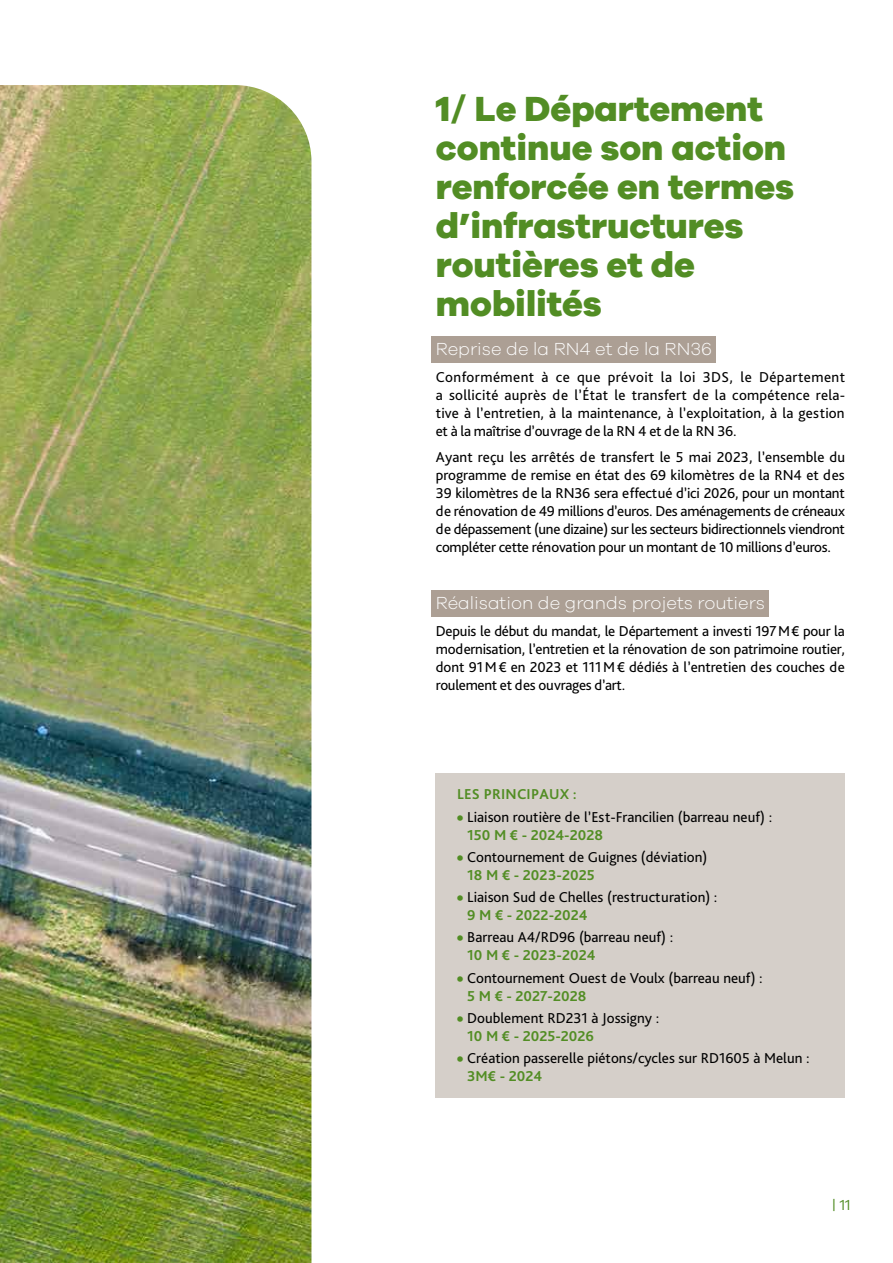
<style>
.page{position:relative;width:893px;height:1263px;background:#fff}
.page>*{position:absolute;margin:0;border:0;box-sizing:border-box;transform-origin:0 0}
.t1{font:800 36px/39px "Galano Grotesque";color:#528d24}
.t2{font:300 18px "Galano Grotesque";color:#fff}
.t3{font:15px/18px "Bliss Pro";color:#000}
.t4{font:700 15px "Bliss Pro";letter-spacing:.015em;color:#528d24}
.t5{font:15px "Galano Grotesque Alt";color:#528d24}
.s1{font-family:"Galano Grotesque";font-weight:800;color:#528d24}
.s2{font-weight:700;color:#528d24}
</style>
<div class="page">
<img style="left:0;top:85px;width:311px;height:1178px">
<img style="left:0;top:394px;width:96px;height:869px">
<div style="left:436px;top:774px;width:409px;height:324px;background:#d5cfc9"></div>
<div style="left:432px;top:336px;width:284px;height:27px;background:#ac9f94"></div>
<div style="left:432px;top:590px;width:337px;height:26px;background:#ac9f94"></div>
<h1 class="t1" style="left:436px;top:88px;width:360px">1/ Le Département continue son action renforcée en termes d’infrastructures routières et de mobilités</h1>
<p class="t2" style="left:436px;top:338px;width:278px">Reprise de la RN4 et de la RN36</p>
<p class="t3" style="left:436px;top:367px;width:411px;text-align:justify">Conformément à ce que prévoit la loi 3DS, le Département a sollicité auprès de l’État le transfert de la compétence rela&shy;tive à l’entretien, à la maintenance, à l’exploitation, à la gestion et à la maîtrise d’ouvrage de la RN 4 et de la RN 36.</p>
<p class="t3" style="left:436px;top:448px;width:411px;text-align:justify">Ayant reçu les arrêtés de transfert le 5 mai 2023, l’ensemble du programme de remise en état des 69 kilomètres de la RN4 et des 39 kilomètres de la RN36 sera effectué d’ici 2026, pour un montant de rénovation de 49 millions d’euros. Des aménagements de créneaux de dépassement (une dizaine) sur les secteurs bidirectionnels viendront compléter cette rénovation pour un montant de 10 millions d’euros.</p>
<p class="t2" style="left:436px;top:592px;width:331px">Réalisation de grands projets routiers</p>
<p class="t3" style="left:436px;top:621px;width:411px;text-align:justify">Depuis le début du mandat, le Département a investi 197M€ pour la modernisation, l’entretien et la rénovation de son patrimoine routier, dont 91M€ en 2023 et 111M€ dédiés à l’entretien des couches de roulement et des ouvrages d’art.</p>
<p class="t4" style="left:457px;top:785px;width:121px">LES PRINCIPAUX :</p>
<p class="t3" style="left:467px;top:807px;width:306px;text-indent:-10px"><span class="s1">•</span> Liaison routière de l’Est-Francilien (barreau neuf) :<br><span class="s2">150 M € - 2024-2028</span></p>
<p class="t3" style="left:467px;top:848px;width:242px;text-indent:-10px"><span class="s1">•</span> Contournement de Guignes (déviation)<br><span class="s2">18 M € - 2023-2025</span></p>
<p class="t3" style="left:467px;top:888px;width:252px;text-indent:-10px"><span class="s1">•</span> Liaison Sud de Chelles (restructuration) :<br><span class="s2">9 M € - 2022-2024</span></p>
<p class="t3" style="left:467px;top:928px;width:208px;text-indent:-10px"><span class="s1">•</span> Barreau A4/RD96 (barreau neuf) :<br><span class="s2">10 M € - 2023-2024</span></p>
<p class="t3" style="left:467px;top:968px;width:297px;text-indent:-10px"><span class="s1">•</span> Contournement Ouest de Voulx (barreau neuf) :<br><span class="s2">5 M € - 2027-2028</span></p>
<p class="t3" style="left:467px;top:1008px;width:193px;text-indent:-10px"><span class="s1">•</span> Doublement RD231 à Jossigny :<br><span class="s2">10 M € - 2025-2026</span></p>
<p class="t3" style="left:467px;top:1049px;width:344px;text-indent:-10px"><span class="s1">•</span> Création passerelle piétons/cycles sur RD1605 à Melun :<br><span class="s2">3M€ - 2024</span></p>
<p class="t5" style="left:832px;top:1195px;width:20px">| 11</p>
</div>
